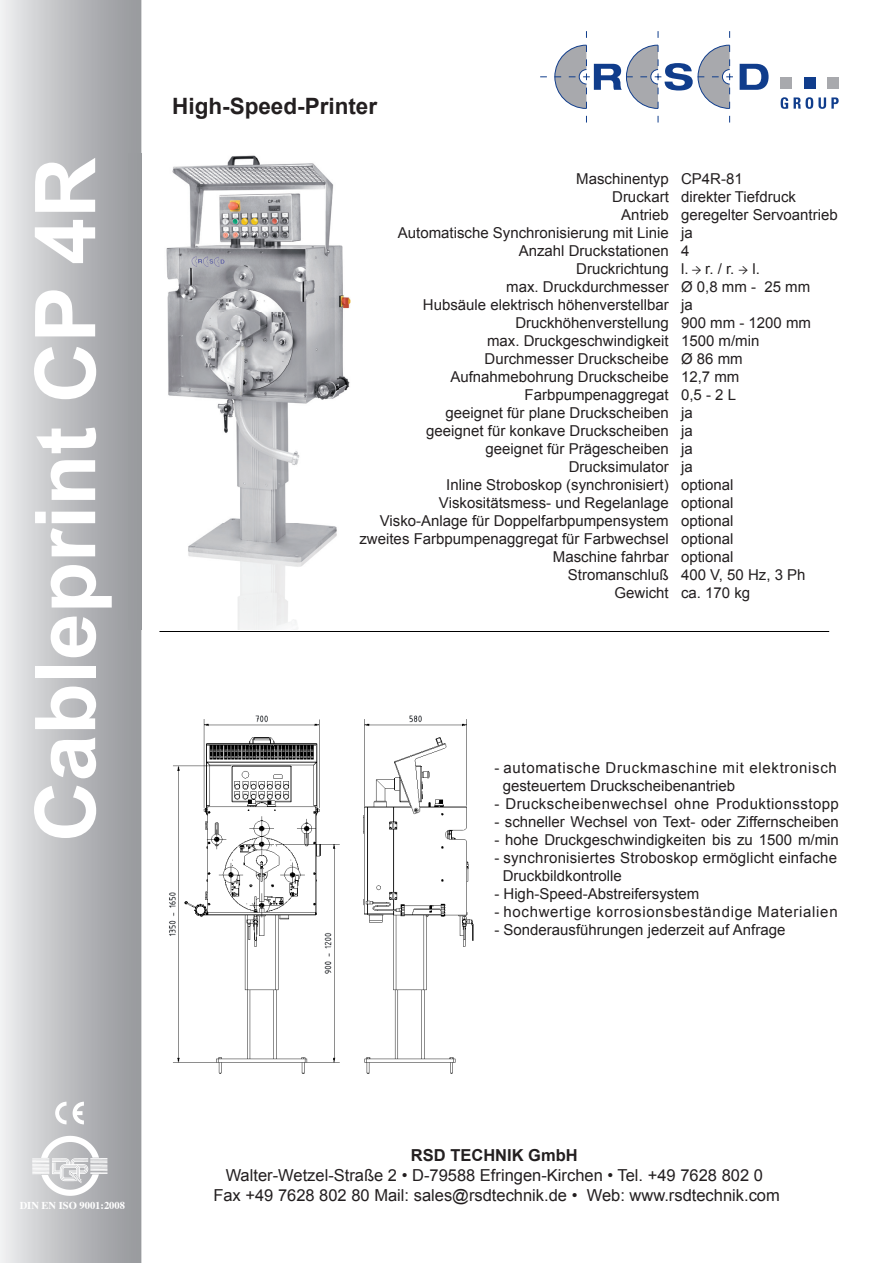
<style>
.page{position:relative;width:893px;height:1263px;background:#fff}
.page>*{position:absolute;margin:0;border:0;box-sizing:border-box;transform-origin:0 0}
.t1{font:700 84px "Arial";color:#fff}
.t2{font:700 22.5px "Arial";color:#231f20}
.t3{font:16.5px/19.8px "Arial";color:#231f20;text-align:center}
.t4{font:700 16.5px "Arial";color:#231f20}
.t5{font:15px/18px "Arial";color:#231f20}
.t6{font:15px/18px "Arial";letter-spacing:.045em;color:#231f20}
.t7{font:15px "Arial";letter-spacing:.03em;color:#231f20}
.t8{font:700 10.5px "Times";color:#fff}
.s1{font-family:"Minion Pro"}
</style>
<div class="page">
<img style="left:141px;top:154px;width:210px;height:475px">
<svg style="left:0;top:0;width:141px;height:1263px;background:#bebfc2"></svg>
<hr style="left:159px;top:631px;width:670px;height:1px;background:#000">
<img style="left:169px;top:715px;width:305px;height:359px">
<svg style="left:781px;top:97px;width:7px;height:12px"></svg>
<svg style="left:794px;top:97px;width:45px;height:12px"></svg>
<svg style="left:740px;top:64px;width:29px;height:26px"></svg>
<svg style="left:554px;top:45px;width:179px;height:64px"></svg>
<div style="left:780px;top:77px;width:12px;height:11px;background:#a8a9ad"></div>
<div style="left:804px;top:77px;width:11px;height:11px;background:#103d8c"></div>
<div style="left:827px;top:77px;width:12px;height:11px;background:#a8a9ad"></div>
<svg style="left:32px;top:1136px;width:75px;height:60px"></svg>
<svg style="left:55px;top:1102px;width:12px;height:22px"></svg>
<svg style="left:73px;top:1102px;width:11px;height:22px"></svg>
<h1 class="t1" style="left:18px;top:842px;width:686px;rotate:-90deg">Cableprint CP 4R</h1>
<h2 class="t2" style="left:172px;top:94px;width:207px">High-Speed-Printer</h2>
<p class="t5" style="left:359px;top:170px;width:311px;text-align:right">Maschinentyp<br>Druckart<br>Antrieb<br>Automatische Synchronisierung mit Linie<br>Anzahl Druckstationen<br>Druckrichtung<br>max. Druckdurchmesser<br>Hubsäule elektrisch höhenverstellbar<br>Druckhöhenverstellung<br>max. Druckgeschwindigkeit<br>Durchmesser Druckscheibe<br>Aufnahmebohrung Druckscheibe<br>Farbpumpenaggregat<br>geeignet für plane Druckscheiben<br>geeignet für konkave Druckscheiben<br>geeignet für Prägescheiben<br>Drucksimulator<br>Inline Stroboskop (synchronisiert)<br>Viskositätsmess- und Regelanlage<br>Visko-Anlage für Doppelfarbpumpensystem zweites Farbpumpenaggregat für Farbwechsel<br>Maschine fahrbar<br>Stromanschluß<br>Gewicht</p>
<p class="t5" style="left:681px;top:170px;width:158px">CP4R-81<br>direkter Tiefdruck geregelter Servoantrieb ja<br>4<br>l. <span class="s1">→</span> r. / r. <span class="s1">→</span> l.<br>Ø 0,8 mm - 25 mm<br>ja<br>900 mm - 1200 mm<br>1500 m/min<br>Ø 86 mm<br>12,7 mm<br>0,5 - 2 L<br>ja<br>ja<br>ja<br>ja<br>optional<br>optional<br>optional<br>optional<br>optional<br>400 V, 50 Hz, 3 Ph<br>ca. 170 kg</p>
<p class="t6" style="left:503px;top:759px;width:336px;text-indent:-8px">- automatische Druckmaschine mit elektronisch gesteuertem Druckscheibenantrieb</p>
<p class="t7" style="left:494px;top:795px;width:346px">- Druckscheibenwechsel ohne Produktionsstopp</p>
<p class="t5" style="left:494px;top:813px;width:346px">- schneller Wechsel von Text- oder Ziffernscheiben</p>
<p class="t5" style="left:494px;top:831px;width:346px">- hohe Druckgeschwindigkeiten bis zu 1500 m/min</p>
<p class="t5" style="left:503px;top:849px;width:336px;text-indent:-8px">- synchronisiertes Stroboskop ermöglicht einfache<br>Druckbildkontrolle</p>
<p class="t5" style="left:494px;top:885px;width:207px">- High-Speed-Abstreifersystem</p>
<p class="t6" style="left:494px;top:903px;width:345px">- hochwertige korrosionsbeständige Materialien</p>
<p class="t5" style="left:494px;top:921px;width:293px">- Sonderausführungen jederzeit auf Anfrage</p>
<p class="t8" style="left:20px;top:1195px;width:107px">DIN EN ISO 9001:2008</p>
<p class="t4" style="left:411px;top:1146px;width:168px">RSD TECHNIK GmbH</p>
<p class="t3" style="left:213px;top:1165px;width:568px">Walter-Wetzel-Straße 2 • D-79588 Efringen-Kirchen • Tel. +49 7628 802 0<br>Fax +49 7628 802 80 Mail: sales@rsdtechnik.de • Web: www.rsdtechnik.com</p>
</div>
